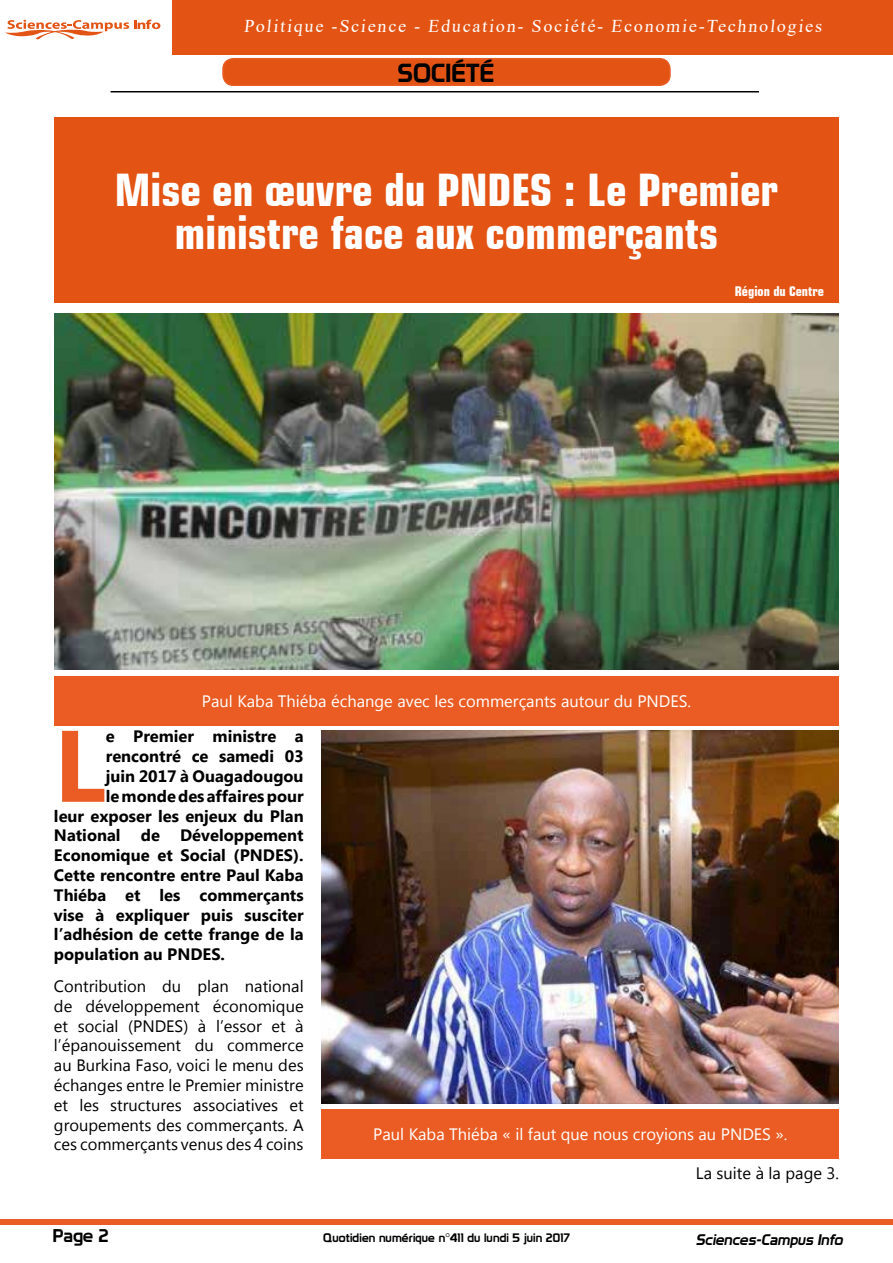
<style>
.page{position:relative;width:893px;height:1263px;background:#fff}
.page>*{position:absolute;margin:0;border:0;box-sizing:border-box;transform-origin:0 0}
.t1{font:700 101.4px "Myanmar Text";color:#ea5c24}
.t2{font:700 condensed 45px/43.5px "Square 721 BT";color:#fff;text-align:center}
.t3{font:25.5px "Prototype";color:#000}
.t4{font:18px "Times New Roman";color:#fff}
.t5{font:18px "Prototype";color:#000}
.t6{font:700 16.5px "Myanmar Text";color:#000}
.t7{font:16.5px/19.8px "Myanmar Text";color:#000;text-align:justify}
.t8{font:16.5px "Myanmar Text";color:#fff}
.t9{font:italic 15px "Prototype";color:#000}
.t10{font:700 condensed 13.5px "Square 721 BT";color:#fff}
.t11{font:12px "Prototype";letter-spacing:.01em;color:#000}
</style>
<div class="page">
<div style="left:1px;top:1219px;width:892px;height:6px;background:#ea5c24"></div>
<hr style="left:111px;top:91px;width:648px;height:1px;background:#000">
<div style="left:223px;top:59px;width:447px;height:26px;background:#e35414;border-radius:10px"></div>
<div style="left:222px;top:58px;width:449px;height:28px;border:2px solid #ea5c24;border-radius:10px"></div>
<svg style="left:5px;top:20px;width:155px;height:20px"></svg>
<div style="left:172px;top:0;width:721px;height:54px;background:#e35414"></div>
<div style="left:54px;top:117px;width:785px;height:186px;background:#e35414"></div>
<img style="left:54px;top:314px;width:785px;height:356px">
<div style="left:54px;top:676px;width:785px;height:50px;background:#ea5c24"></div>
<img style="left:322px;top:730px;width:517px;height:373px">
<div style="left:322px;top:1109px;width:517px;height:50px;background:#ea5c24"></div>
<p class="t4" style="left:244px;top:13px;width:582px">Politique -Science - Education- Société- Economie-Technologies</p>
<h3 class="t3" style="left:398px;top:58px;width:98px">SOCIÉTÉ</h3>
<h2 class="t2" style="left:115px;top:167px;width:665px">Mise en œuvre du PNDES : Le Premier ministre face aux commerçants</h2>
<p class="t10" style="left:735px;top:283px;width:91px">Région du Centre</p>
<p class="t8" style="left:202px;top:691px;width:491px">Paul Kaba Thiéba échange avec les commerçants autour du PNDES.</p>
<h1 class="t1" style="left:54px;top:707px;width:53px">L</h1>
<p class="t6" style="left:106px;top:727px;width:199px">e Premier ministre a</p>
<p class="t6" style="left:106px;top:747px;width:199px">rencontré ce samedi 03</p>
<p class="t6" style="left:106px;top:767px;width:199px">juin 2017 à Ouagadougou</p>
<p class="t6" style="left:106px;top:786px;width:199px">le monde des affaires pour</p>
<p class="t6" style="left:54px;top:806px;width:251px">leur exposer les enjeux du Plan</p>
<p class="t6" style="left:54px;top:826px;width:251px">National de Développement</p>
<p class="t6" style="left:54px;top:846px;width:251px">Economique et Social (PNDES).</p>
<p class="t6" style="left:54px;top:866px;width:251px">Cette rencontre entre Paul Kaba</p>
<p class="t6" style="left:54px;top:885px;width:251px">Thiéba et les commerçants</p>
<p class="t6" style="left:54px;top:905px;width:251px">vise à expliquer puis susciter</p>
<p class="t6" style="left:54px;top:925px;width:251px">l’adhésion de cette frange de la</p>
<p class="t6" style="left:54px;top:945px;width:173px">population au PNDES.</p>
<p class="t7" style="left:54px;top:976px;width:251px">Contribution du plan national de développement économique et social (PNDES) à l’essor et à l’épanouissement du commerce au Burkina Faso, voici le menu des échanges entre le Premier ministre et les structures associatives et groupements des commerçants. A ces commerçants venus des 4 coins</p>
<p class="t8" style="left:373px;top:1124px;width:416px">Paul Kaba Thiéba « il faut que nous croyions au PNDES ».</p>
<p class="t7" style="left:696px;top:1163px;width:145px">La suite à la page 3.</p>
<p class="t5" style="left:53px;top:1225px;width:57px">Page 2</p>
<p class="t11" style="left:323px;top:1230px;width:248px">Quotidien numérique n°411 du lundi 5 juin 2017</p>
<p class="t9" style="left:696px;top:1231px;width:152px">Sciences-Campus Info</p>
</div>
